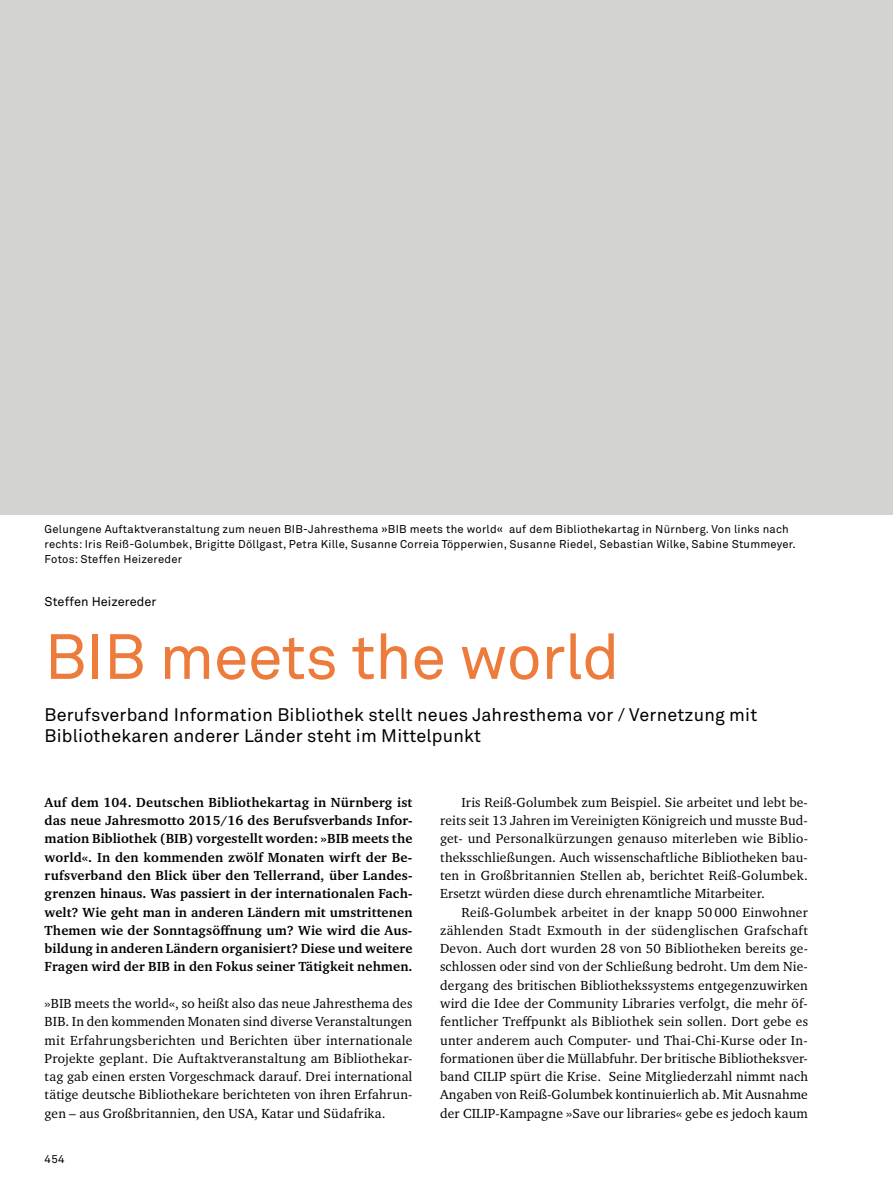
<style>
.page{position:relative;width:893px;height:1191px;background:#fff}
.page>*{position:absolute;margin:0;border:0;box-sizing:border-box;transform-origin:0 0}
.t1{font:63px "Akkurat Pro";letter-spacing:-.01em;color:#ec7b3c}
.t2{font:18px/21px "Akkurat Pro";letter-spacing:.01em;color:#000}
.t3{font:13.5px/18.3px "Charter ITC Pro";letter-spacing:.01em;color:#000;text-align:justify}
.t4{font:700 13.5px/18.3px "Charter ITC Pro";letter-spacing:.01em;color:#000;text-align:justify}
.t5{font:12.75px "Akkurat Pro";letter-spacing:.005em;color:#000}
.t6{font:11.25px/15px "Akkurat Pro";letter-spacing:.02em;color:#000}
</style>
<div class="page">
<div style="left:0;top:0;width:893px;height:514px;background:#d3d3d2"></div>
<p class="t6" style="left:45px;top:521px;width:752px">Gelungene Auftaktveranstaltung zum neuen BIB-Jahresthema »BIB meets the world« auf dem Bibliothekartag in Nürnberg. Von links nach rechts: Iris Reiß-Golumbek, Brigitte Döllgast, Petra Kille, Susanne Correia Töpperwien, Susanne Riedel, Sebastian Wilke, Sabine Stummeyer.<br>Fotos: Steffen Heizereder</p>
<p class="t5" style="left:45px;top:594px;width:113px">Steffen Heizereder</p>
<h1 class="t1" style="left:45px;top:620px;width:576px">BIB meets the world</h1>
<h2 class="t2" style="left:45px;top:704px;width:714px">Berufsverband Information Bibliothek stellt neues Jahresthema vor / Vernetzung mit<br>Bibliothekaren anderer Länder steht im Mittelpunkt</h2>
<p class="t4" style="left:45px;top:793px;width:369px">Auf dem 104. Deutschen Bibliothekartag in Nürnberg ist das neue Jahresmotto 2015/16 des Berufsverbands Infor&shy;mation Bibliothek (BIB) vorgestellt worden: »BIB meets the world«. In den kommenden zwölf Monaten wirft der Be&shy;rufsverband den Blick über den Tellerrand, über Landes&shy;grenzen hinaus. Was passiert in der internationalen Fach&shy;welt? Wie geht man in anderen Ländern mit umstrittenen Themen wie der Sonntagsöffnung um? Wie wird die Aus&shy;bildung in anderen Ländern organisiert? Diese und weitere Fragen wird der BIB in den Fokus seiner Tätigkeit nehmen.</p>
<p class="t3" style="left:45px;top:994px;width:369px">»BIB meets the world«, so heißt also das neue Jahresthema des BIB. In den kommenden Monaten sind diverse Veranstaltungen mit Erfahrungsberichten und Berichten über internationale Projekte geplant. Die Auftaktveranstaltung am Bibliothekar&shy;tag gab einen ersten Vorgeschmack darauf. Drei international tätige deutsche Bibliothekare berichteten von ihren Erfahrun&shy;gen – aus Großbritannien, den USA, Katar und Südafrika.</p>
<p class="t6" style="left:45px;top:1151px;width:21px">454</p>
<p class="t3" style="left:440px;top:793px;width:369px;text-indent:21px">Iris Reiß-Golumbek zum Beispiel. Sie arbeitet und lebt be&shy;reits seit 13 Jahren im Vereinigten Königreich und musste Bud&shy;get- und Personalkürzungen genauso miterleben wie Biblio&shy;theksschließungen. Auch wissenschaftliche Bibliotheken bau&shy;ten in Großbritannien Stellen ab, berichtet Reiß-Golumbek.<br>Ersetzt würden diese durch ehrenamtliche Mitarbeiter.</p>
<p class="t3" style="left:440px;top:902px;width:369px;text-indent:21px">Reiß-Golumbek arbeitet in der knapp 50 000 Einwohner zählenden Stadt Exmouth in der südenglischen Grafschaft Devon. Auch dort wurden 28 von 50 Bibliotheken bereits ge&shy;schlossen oder sind von der Schließung bedroht. Um dem Nie&shy;dergang des britischen Bibliothekssystems entgegenzuwirken wird die Idee der Community Libraries verfolgt, die mehr öf&shy;fentlicher Treffpunkt als Bibliothek sein sollen. Dort gebe es unter anderem auch Computer- und Thai-Chi-Kurse oder In&shy;formationen über die Müllabfuhr. Der britische Bibliotheksver&shy;band CILIP spürt die Krise. Seine Mitgliederzahl nimmt nach Angaben von Reiß-Golumbek kontinuierlich ab. Mit Ausnahme der CILIP-Kampagne »Save our libraries« gebe es jedoch kaum</p>
</div>
